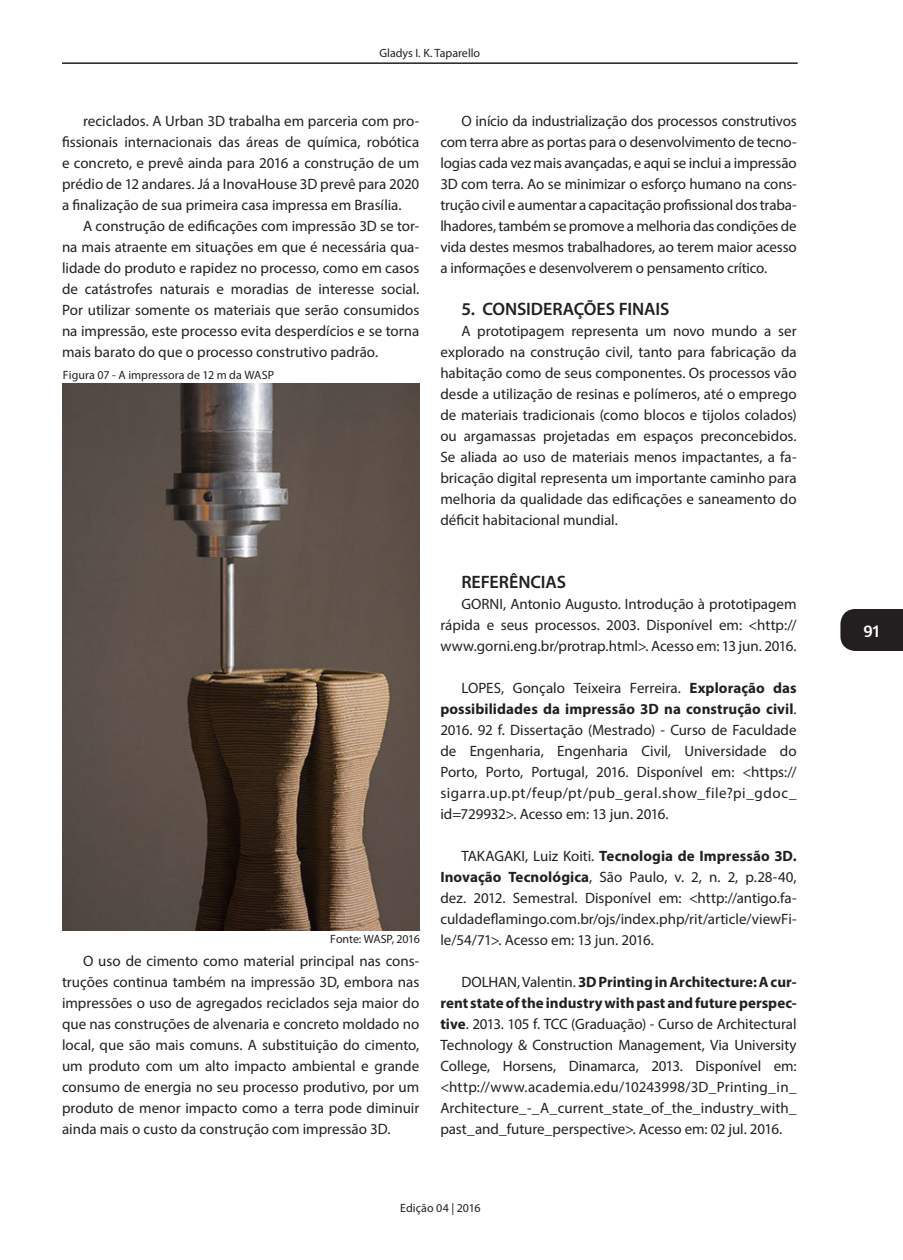
<style>
.page{position:relative;width:903px;height:1260px;background:#fff}
.page>*{position:absolute;margin:0;border:0;box-sizing:border-box;transform-origin:0 0}
.subtitulo{font:600 18px "Myriad Pro";letter-spacing:-.005em;color:#231f20}
.t1{font:18px "Amaranth";color:#fff}
.texto{font:15px/21px "Myriad Pro";color:#231f20;text-align:justify}
.figura_e_legenda_ima{font:12px "Myriad Pro";color:#231f20}
.fonte_imagens{font:12px "Myriad Pro";letter-spacing:-.01em;color:#231f20}
.s1{font-weight:700}
</style>
<div class="page">
<div style="left:840px;top:609px;width:63px;height:42px;background:#231f20"></div>
<hr style="left:62px;top:62px;width:736px;height:2px;background:#231f20">
<img style="left:63px;top:384px;width:356px;height:546px">
<p class="figura_e_legenda_ima" style="left:379px;top:45px;width:102px">Gladys I. K. Taparello</p>
<p class="texto" style="left:62px;top:110px;width:359px;text-indent:21px">reciclados. A Urban 3D trabalha em parceria com pro&shy;fissionais internacionais das áreas de química, robótica e concreto, e prevê ainda para 2016 a construção de um prédio de 12 andares. Já a InovaHouse 3D prevê para 2020 a finalização de sua primeira casa impressa em Brasília.</p>
<p class="texto" style="left:62px;top:215px;width:359px;text-indent:21px">A construção de edificações com impressão 3D se tor&shy;na mais atraente em situações em que é necessária qua&shy;lidade do produto e rapidez no processo, como em casos de catástrofes naturais e moradias de interesse social.<br>Por utilizar somente os materiais que serão consumidos na impressão, este processo evita desperdícios e se torna mais barato do que o processo construtivo padrão.</p>
<p class="figura_e_legenda_ima" style="left:63px;top:367px;width:213px">Figura 07 - A impressora de 12 m da WASP</p>
<p class="fonte_imagens" style="left:330px;top:931px;width:91px">Fonte: WASP, 2016</p>
<p class="texto" style="left:62px;top:950px;width:359px;text-indent:21px">O uso de cimento como material principal nas cons&shy;truções continua também na impressão 3D, embora nas impressões o uso de agregados reciclados seja maior do que nas construções de alvenaria e concreto moldado no local, que são mais comuns. A substituição do cimento, um produto com um alto impacto ambiental e grande consumo de energia no seu processo produtivo, por um produto de menor impacto como a terra pode diminuir ainda mais o custo da construção com impressão 3D.</p>
<p class="texto" style="left:440px;top:110px;width:358px;text-indent:21px">O início da industrialização dos processos construtivos com terra abre as portas para o desenvolvimento de tecno&shy;logias cada vez mais avançadas, e aqui se inclui a impressão 3D com terra. Ao se minimizar o esforço humano na cons&shy;trução civil e aumentar a capacitação profissional dos traba&shy;lhadores, também se promove a melhoria das condições de vida destes mesmos trabalhadores, ao terem maior acesso a informações e desenvolverem o pensamento crítico.</p>
<p class="subtitulo" style="left:461px;top:297px;width:210px">5. CONSIDERAÇÕES FINAIS</p>
<p class="texto" style="left:440px;top:320px;width:358px;text-indent:21px">A prototipagem representa um novo mundo a ser explorado na construção civil, tanto para fabricação da habitação como de seus componentes. Os processos vão desde a utilização de resinas e polímeros, até o emprego de materiais tradicionais (como blocos e tijolos colados) ou argamassas projetadas em espaços preconcebidos.<br>Se aliada ao uso de materiais menos impactantes, a fa&shy;bricação digital representa um importante caminho para melhoria da qualidade das edificações e saneamento do déficit habitacional mundial.</p>
<p class="subtitulo" style="left:461px;top:570px;width:106px">REFERÊNCIAS</p>
<p class="texto" style="left:440px;top:593px;width:358px;text-indent:21px">GORNI, Antonio Augusto. Introdução à prototipagem rápida e seus processos. 2003. Disponível em: &lt;http:// www.gorni.eng.br/protrap.html&gt;. Acesso em: 13 jun. 2016.</p>
<p class="texto" style="left:440px;top:677px;width:358px;text-indent:21px">LOPES, Gonçalo Teixeira Ferreira. <span class="s1">Exploração das possibilidades da impressão 3D na construção civil</span>.<br>2016. 92 f. Dissertação (Mestrado) - Curso de Faculdade de Engenharia, Engenharia Civil, Universidade do Porto, Porto, Portugal, 2016. Disponível em: &lt;https:// sigarra.up.pt/feup/pt/pub_geral.show_file?pi_gdoc_ id=729932&gt;. Acesso em: 13 jun. 2016.</p>
<p class="texto" style="left:440px;top:845px;width:358px;text-indent:21px">TAKAGAKI, Luiz Koiti. <span class="s1">Tecnologia de Impressão 3D.<br>Inovação Tecnológica</span>, São Paulo, v. 2, n. 2, p.28-40, dez. 2012. Semestral. Disponível em: &lt;http://antigo.fa&shy;culdadeflamingo.com.br/ojs/index.php/rit/article/viewFi&shy;le/54/71&gt;. Acesso em: 13 jun. 2016.</p>
<p class="texto" style="left:440px;top:971px;width:358px;text-indent:21px">DOLHAN, Valentin. <span class="s1">3D Printing in Architecture: A cur&shy;rent state of the industry with past and future perspec&shy;tive</span>. 2013. 105 f. TCC (Graduação) - Curso de Architectural Technology &amp; Construction Management, Via University College, Horsens, Dinamarca, 2013. Disponível em: &lt;http://www.academia.edu/10243998/3D_Printing_in_ Architecture_-_A_current_state_of_the_industry_with_ past_and_future_perspective&gt;. Acesso em: 02 jul. 2016.</p>
<p class="figura_e_legenda_ima" style="left:400px;top:1200px;width:82px">Edição 04 | 2016</p>
<p class="t1" style="left:863px;top:620px;width:18px">91</p>
</div>
